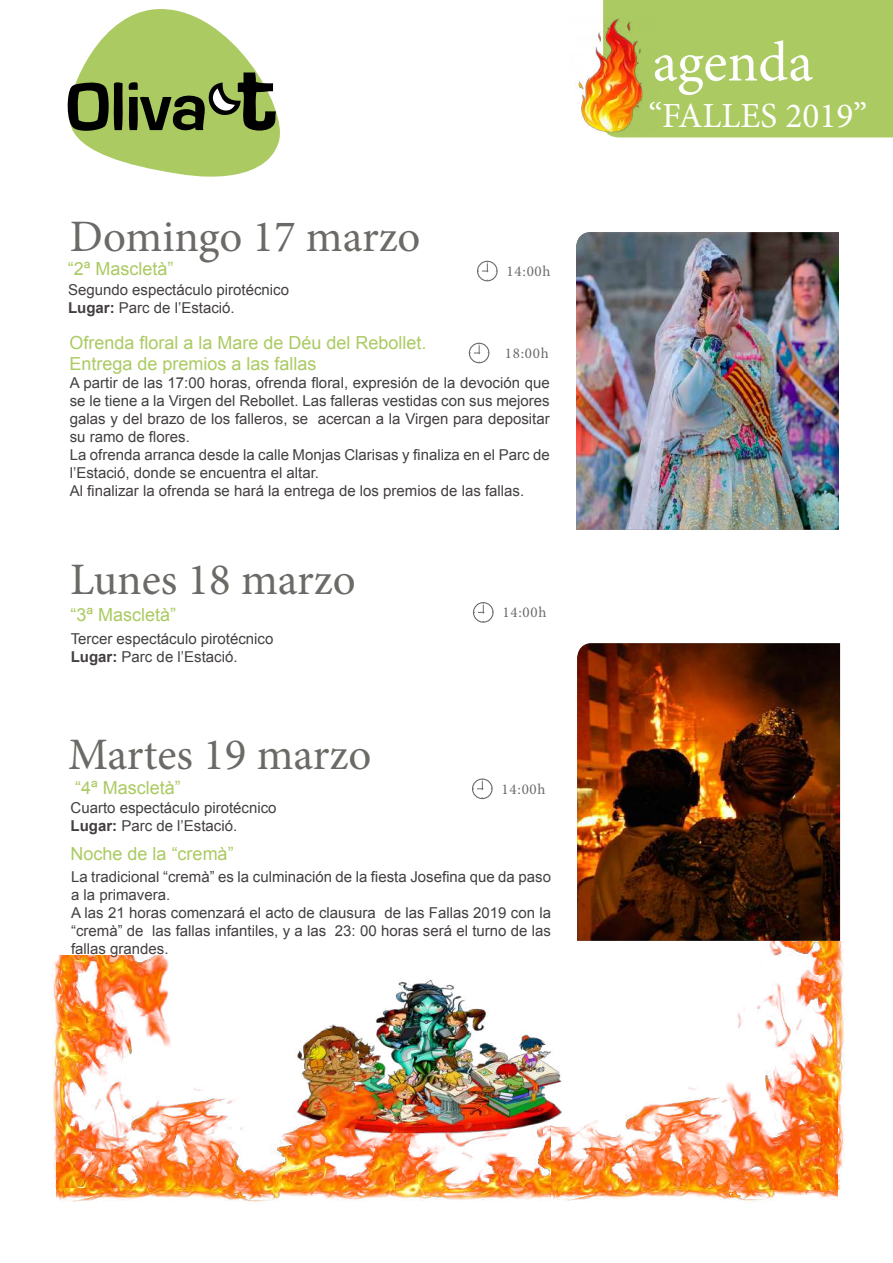
<style>
.page{position:relative;width:893px;height:1263px;background:#fff}
.page>*{position:absolute;margin:0;border:0;box-sizing:border-box;transform-origin:0 0}
.t1{font:56.7px "Minion Pro";letter-spacing:-.005em;color:#fff}
.t2{font:45px "Minion Pro";color:#6c6a66}
.t3{font:35.4px "Minion Pro";color:#fff}
.t4{font:18px/21.6px "Arial";color:#abca62}
.t5{font:15px/18px "Arial";color:#433f40}
.t6{font:15px "Minion Pro";letter-spacing:.05em;color:#6d6a6a}
.s1{font-weight:700}
</style>
<div class="page">
<img style="left:297px;top:979px;width:255px;height:83px">
<div style="left:603px;top:0;width:290px;height:137px;background:#abca62"></div>
<svg style="left:67px;top:9px;width:213px;height:168px"></svg>
<img style="left:575px;top:18px;width:82px;height:115px">
<img style="left:577px;top:643px;width:263px;height:298px">
<div style="left:469px;top:343px;width:20px;height:20px;border:1px solid #6d6a6a;border-radius:50%"></div>
<svg style="left:469px;top:343px;width:11px;height:11px"></svg>
<div style="left:472px;top:778px;width:21px;height:21px;border:1px solid #6d6a6a;border-radius:50%"></div>
<svg style="left:473px;top:779px;width:10px;height:11px"></svg>
<div style="left:477px;top:261px;width:21px;height:20px;border:1px solid #6d6a6a;border-radius:50%"></div>
<svg style="left:478px;top:261px;width:10px;height:11px"></svg>
<div style="left:473px;top:602px;width:21px;height:21px;border:1px solid #6d6a6a;border-radius:50%"></div>
<svg style="left:474px;top:603px;width:10px;height:10px"></svg>
<img style="left:576px;top:232px;width:263px;height:298px">
<img style="left:56px;top:1062px;width:782px;height:140px">
<img style="left:52px;top:956px;width:137px;height:231px">
<img style="left:707px;top:942px;width:138px;height:247px">
<h2 class="t2" style="left:70px;top:206px;width:352px">Domingo 17 marzo</h2>
<p class="t4" style="left:68px;top:258px;width:107px">“2ª Mascletà”</p>
<p class="t5" style="left:68px;top:281px;width:222px">Segundo espectáculo pirotécnico<br><span class="s1">Lugar:</span> Parc de l’Estació.</p>
<p class="t6" style="left:507px;top:261px;width:45px">14:00h</p>
<p class="t4" style="left:69px;top:332px;width:359px">Ofrenda floral a la Mare de Déu del Rebollet.<br>Entrega de premios a las fallas</p>
<p class="t5" style="left:70px;top:374px;width:481px">A partir de las 17:00 horas, ofrenda floral, expresión de la devoción que se le tiene a la Virgen del Rebollet. Las falleras vestidas con sus mejores galas y del brazo de los falleros, se acercan a la Virgen para depositar su ramo de flores.<br>La ofrenda arranca desde la calle Monjas Clarisas y finaliza en el Parc de l’Estació, donde se encuentra el altar.<br>Al finalizar la ofrenda se hará la entrega de los premios de las fallas.</p>
<p class="t6" style="left:505px;top:343px;width:45px">18:00h</p>
<h2 class="t2" style="left:70px;top:549px;width:287px">Lunes 18 marzo</h2>
<p class="t4" style="left:70px;top:604px;width:107px">“3ª Mascletà”</p>
<p class="t5" style="left:71px;top:630px;width:204px">Tercer espectáculo pirotécnico<br><span class="s1">Lugar:</span> Parc de l’Estació.</p>
<p class="t6" style="left:503px;top:603px;width:45px">14:00h</p>
<h2 class="t2" style="left:68px;top:724px;width:305px">Martes 19 marzo</h2>
<p class="t4" style="left:75px;top:777px;width:107px">“4ª Mascletà”</p>
<p class="t5" style="left:71px;top:799px;width:207px">Cuarto espectáculo pirotécnico<br><span class="s1">Lugar:</span> Parc de l’Estació.</p>
<p class="t4" style="left:71px;top:843px;width:165px">Noche de la “cremà”</p>
<p class="t5" style="left:71px;top:868px;width:481px">La tradicional “cremà” es la culminación de la fiesta Josefina que da paso a la primavera.<br>A las 21 horas comenzará el acto de clausura de las Fallas 2019 con la “cremà” de las fallas infantiles, y a las 23: 00 horas será el turno de las fallas grandes.</p>
<p class="t6" style="left:502px;top:779px;width:45px">14:00h</p>
<h1 class="t1" style="left:653px;top:24px;width:162px">agenda</h1>
<h3 class="t3" style="left:648px;top:92px;width:220px">“FALLES 2019”</h3>
</div>
